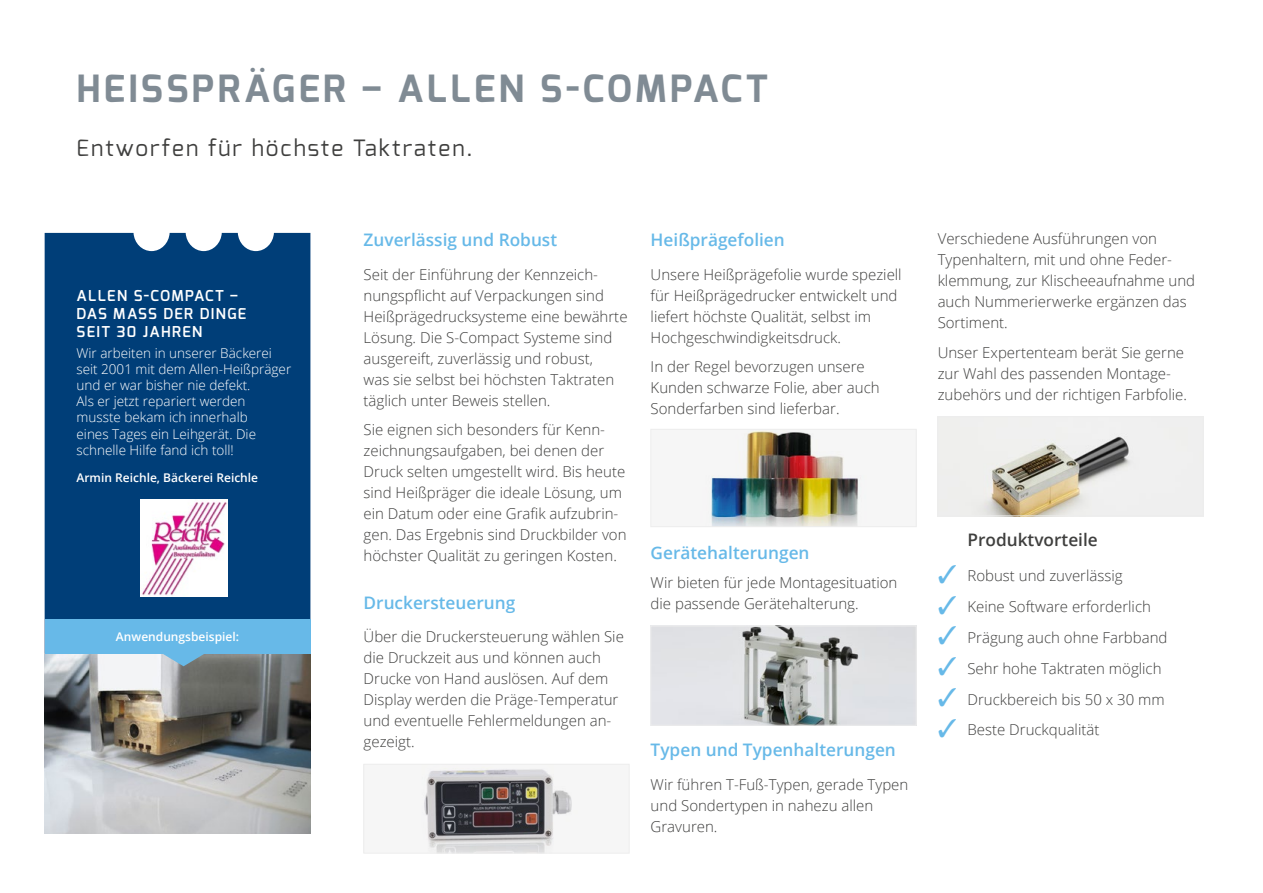
<style>
.page{position:relative;width:1263px;height:893px;background:#fff}
.page>*{position:absolute;margin:0;border:0;box-sizing:border-box;transform-origin:0 0}
.t1{font:700 37.5px "Exo";letter-spacing:.09em;color:#808b94}
.t2{font:22.5px "Exo";letter-spacing:.09em;color:#3f3f3e}
.t3{font:600 17.25px "Open Sans";color:#67b9e8}
.t4{font:600 17.25px "Open Sans";color:#3f3f3e}
.t5{font:300 15px/21px "Open Sans";color:#3f3f3e}
.t6{font:600 15px/18px "Exo";letter-spacing:.09em;color:#fff}
.t7{font:300 13.5px/16.2px "Open Sans";color:#fff}
.t8{font:600 12px "Open Sans";color:#fff}
.s1{color:#67b9e8}
</style>
<div class="page">
<img style="left:422px;top:766px;width:156px;height:85px">
<div style="left:364px;top:764px;width:265px;height:89px;border:1px solid #ededed"></div>
<div style="left:651px;top:429px;width:265px;height:98px;background:#f6f6f6"></div>
<img style="left:711px;top:431px;width:147px;height:94px">
<div style="left:651px;top:429px;width:265px;height:98px;border:1px solid #ededed"></div>
<img style="left:653px;top:628px;width:261px;height:95px">
<div style="left:651px;top:626px;width:265px;height:99px;border:1px solid #ededed"></div>
<img style="left:940px;top:419px;width:261px;height:95px">
<div style="left:938px;top:417px;width:265px;height:99px;border:1px solid #ededed"></div>
<div style="left:45px;top:233px;width:265px;height:387px;background:#003e78"></div>
<img style="left:45px;top:654px;width:265px;height:179px">
<div style="left:45px;top:620px;width:265px;height:34px;background:#67b9e8"></div>
<svg style="left:162px;top:654px;width:43px;height:12px"></svg>
<img style="left:140px;top:499px;width:88px;height:97px">
<h1 class="t1" style="left:77px;top:65px;width:693px">HEISSPRÄGER – ALLEN S-COMPACT</h1>
<h2 class="t2" style="left:77px;top:133px;width:398px">Entworfen für höchste Taktraten.</h2>
<p class="t6" style="left:77px;top:287px;width:171px">ALLEN S-COMPACT –<br>DAS MASS DER DINGE<br>SEIT 30 JAHREN</p>
<p class="t7" style="left:77px;top:344px;width:216px">Wir arbeiten in unserer Bäckerei seit 2001 mit dem Allen-Heißpräger und er war bisher nie defekt.<br>Als er jetzt repariert werden musste bekam ich innerhalb<br>eines Tages ein Leihgerät. Die schnelle Hilfe fand ich toll!</p>
<p class="t8" style="left:77px;top:469px;width:183px">Armin Reichle, Bäckerei Reichle</p>
<p class="t8" style="left:116px;top:629px;width:125px">Anwendungsbeispiel:</p>
<p class="t3" style="left:364px;top:228px;width:195px">Zuverlässig und Robust</p>
<p class="t5" style="left:364px;top:263px;width:265px">Seit der Einführung der Kennzeich&shy;nungspflicht auf Verpackungen sind Heißprägedrucksysteme eine bewährte Lösung. Die S-Compact Systeme sind ausgereift, zuverlässig und robust,<br>was sie selbst bei höchsten Taktraten täglich unter Beweis stellen.</p>
<p class="t5" style="left:364px;top:419px;width:264px">Sie eignen sich besonders für Kenn&shy;zeichnungsaufgaben, bei denen der Druck selten umgestellt wird. Bis heute sind Heißpräger die ideale Lösung, um ein Datum oder eine Grafik aufzubrin&shy;gen. Das Ergebnis sind Druckbilder von höchster Qualität zu geringen Kosten.</p>
<p class="t3" style="left:364px;top:591px;width:153px">Druckersteuerung</p>
<p class="t5" style="left:364px;top:626px;width:262px">Über die Druckersteuerung wählen Sie die Druckzeit aus und können auch<br>Drucke von Hand auslösen. Auf dem<br>Display werden die Präge-Temperatur und eventuelle Fehlermeldungen an&shy;gezeigt.</p>
<p class="t3" style="left:651px;top:228px;width:136px">Heißprägefolien</p>
<p class="t5" style="left:651px;top:263px;width:253px">Unsere Heißprägefolie wurde speziell für Heißprägedrucker entwickelt und liefert höchste Qualität, selbst im Hochgeschwindigkeitsdruck.</p>
<p class="t5" style="left:651px;top:356px;width:231px">In der Regel bevorzugen unsere<br>Kunden schwarze Folie, aber auch<br>Sonderfarben sind lieferbar.</p>
<p class="t3" style="left:651px;top:541px;width:160px">Gerätehalterungen</p>
<p class="t5" style="left:651px;top:572px;width:248px">Wir bieten für jede Montagesituation die passende Gerätehalterung.</p>
<p class="t3" style="left:651px;top:738px;width:247px">Typen und Typenhalterungen</p>
<p class="t5" style="left:651px;top:773px;width:259px">Wir führen T-Fuß-Typen, gerade Typen und Sondertypen in nahezu allen<br>Gravuren.</p>
<p class="t5" style="left:938px;top:228px;width:259px">Verschiedene Ausführungen von<br>Typenhaltern, mit und ohne Feder&shy;klemmung, zur Klischeeaufnahme und auch Nummerierwerke ergänzen das<br>Sortiment.</p>
<p class="t5" style="left:938px;top:342px;width:251px">Unser Expertenteam berät Sie gerne zur Wahl des passenden Montage&shy;zubehörs und der richtigen Farbfolie.</p>
<p class="t4" style="left:967px;top:528px;width:132px">Produktvorteile</p>
<p class="t5" style="left:938px;top:565px;width:186px"><span class="s1">✓</span> Robust und zuverlässig</p>
<p class="t5" style="left:938px;top:596px;width:215px"><span class="s1">✓</span> Keine Software erforderlich</p>
<p class="t5" style="left:938px;top:627px;width:231px"><span class="s1">✓</span> Prägung auch ohne Farbband</p>
<p class="t5" style="left:938px;top:657px;width:225px"><span class="s1">✓</span> Sehr hohe Taktraten möglich</p>
<p class="t5" style="left:938px;top:688px;width:229px"><span class="s1">✓</span> Druckbereich bis 50 x 30 mm</p>
<p class="t5" style="left:938px;top:719px;width:163px"><span class="s1">✓</span> Beste Druckqualität</p>
</div>
